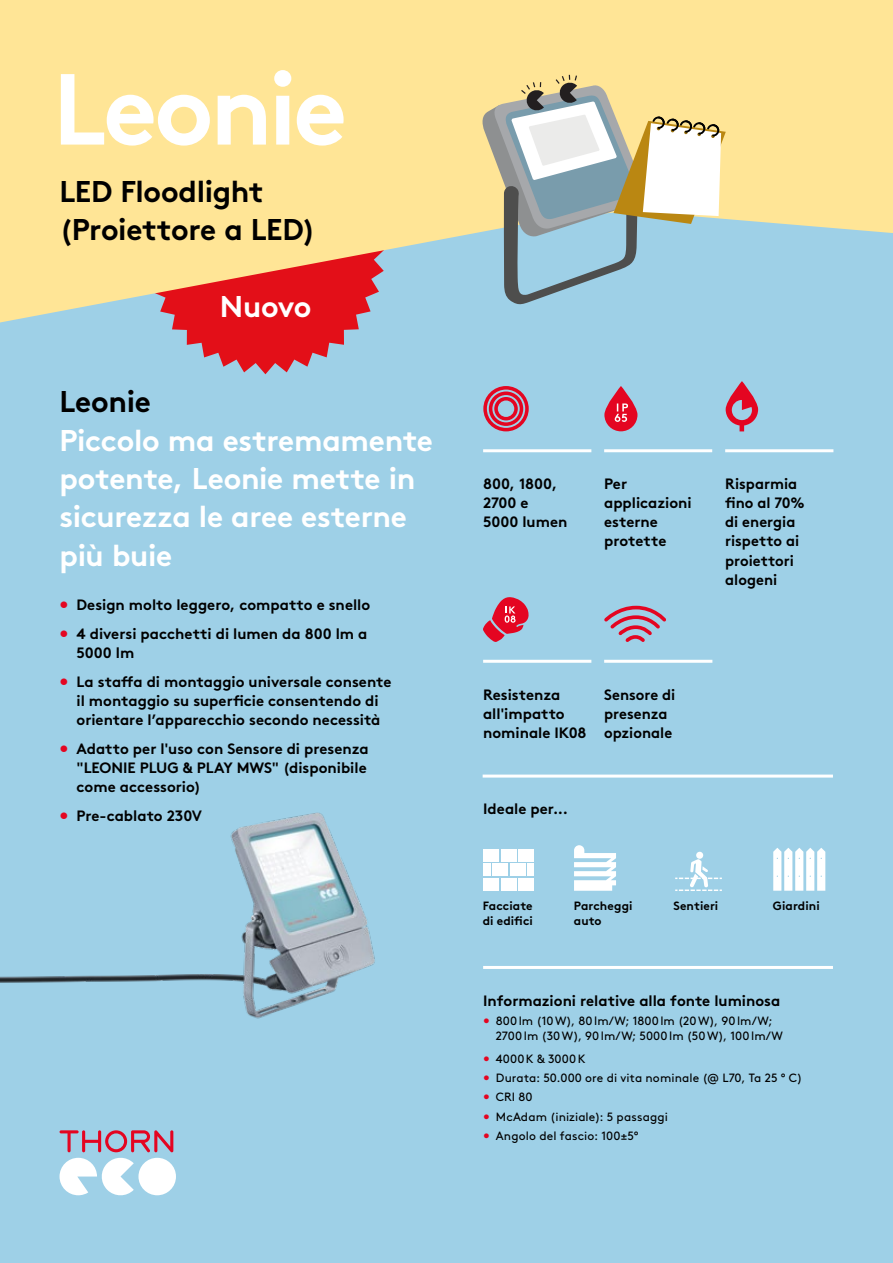
<style>
.page{position:relative;width:893px;height:1263px;background:#9ed0e7}
.page>*{position:absolute;margin:0;border:0;box-sizing:border-box;transform-origin:0 0}
.t1{font:700 100.65px "Brown";letter-spacing:-.035em;color:#fff}
.t2{font:700 30px/38.2px "Brown";letter-spacing:-.01em;color:#fff}
.t3{font:700 30px/38.2px "Brown";letter-spacing:-.01em;color:#000}
.t4{font:700 15px/19.2px "Brown";color:#000}
.t5{font:12px/14.9px "Brown";letter-spacing:.01em;color:#000}
.t6{font:700 12px/14.9px "Brown";letter-spacing:.005em;color:#000}
.s1{color:#e40521}
</style>
<div class="page">
<svg style="left:172px;top:322px;width:187px;height:52px"></svg>
<svg style="left:0;top:0;width:893px;height:322px;background:#f0d89b"></svg>
<hr style="left:483px;top:966px;width:350px;height:3px;background:#fff">
<hr style="left:483px;top:774px;width:350px;height:3px;background:#fff">
<svg style="left:483px;top:386px;width:46px;height:45px"></svg>
<svg style="left:726px;top:381px;width:32px;height:50px"></svg>
<svg style="left:604px;top:605px;width:62px;height:37px"></svg>
<hr style="left:725px;top:449px;width:108px;height:3px;background:#fff">
<hr style="left:604px;top:660px;width:108px;height:3px;background:#fff">
<hr style="left:604px;top:449px;width:108px;height:3px;background:#fff">
<hr style="left:483px;top:449px;width:108px;height:3px;background:#fff">
<hr style="left:483px;top:660px;width:108px;height:3px;background:#fff">
<svg style="left:483px;top:597px;width:46px;height:45px"></svg>
<div style="left:501px;top:849px;width:15px;height:13px;background:#fff"></div>
<div style="left:493px;top:864px;width:15px;height:12px;background:#fff"></div>
<div style="left:483px;top:849px;width:16px;height:13px;background:#fff"></div>
<div style="left:510px;top:864px;width:16px;height:12px;background:#fff"></div>
<div style="left:528px;top:864px;width:6px;height:12px;background:#fff"></div>
<div style="left:518px;top:849px;width:16px;height:13px;background:#fff"></div>
<div style="left:483px;top:878px;width:16px;height:13px;background:#fff"></div>
<div style="left:501px;top:878px;width:15px;height:13px;background:#fff"></div>
<div style="left:518px;top:878px;width:16px;height:13px;background:#fff"></div>
<div style="left:483px;top:864px;width:7px;height:12px;background:#fff"></div>
<svg style="left:574px;top:845px;width:42px;height:46px"></svg>
<div style="left:696px;top:852px;width:7px;height:7px;background:#fff;border-radius:50%"></div>
<svg style="left:675px;top:859px;width:47px;height:32px"></svg>
<svg style="left:604px;top:386px;width:33px;height:45px"></svg>
<svg style="left:615px;top:403px;width:13px;height:19px"></svg>
<svg style="left:773px;top:848px;width:52px;height:43px"></svg>
<svg style="left:481px;top:75px;width:245px;height:230px"></svg>
<img style="left:0;top:812px;width:375px;height:207px">
<div style="left:138px;top:1158px;width:38px;height:37px;background:#fff;border-radius:50%"></div>
<svg style="left:60px;top:1130px;width:113px;height:65px"></svg>
<h1 class="t1" style="left:53px;top:28px;width:296px">Leonie</h1>
<h2 class="t3" style="left:60px;top:169px;width:258px">LED Floodlight (Proiettore a LED)</h2>
<h2 class="t2" style="left:220px;top:284px;width:93px">Nuovo</h2>
<h2 class="t3" style="left:60px;top:380px;width:93px">Leonie</h2>
<h2 class="t2" style="left:60px;top:418px;width:375px">Piccolo ma estremamente potente, Leonie mette in sicurezza le aree esterne più buie</h2>
<p class="t4" style="left:60px;top:594px;width:312px"><span class="s1">•</span> Design molto leggero, compatto e snello</p>
<p class="t4" style="left:77px;top:622px;width:292px;text-indent:-17px"><span class="s1">•</span> 4 diversi pacchetti di lumen da 800 lm a<br>5000 lm</p>
<p class="t4" style="left:60px;top:670px;width:333px;text-align:center"><span class="s1">•</span> La staffa di montaggio universale consente il montaggio su superficie consentendo di orientare l’apparecchio secondo necessità</p>
<p class="t4" style="left:77px;top:737px;width:294px;text-indent:-17px"><span class="s1">•</span> Adatto per l'uso con Sensore di presenza "LEONIE PLUG &amp; PLAY MWS" (disponibile come accessorio)</p>
<p class="t4" style="left:60px;top:804px;width:144px"><span class="s1">•</span> Pre-cablato 230V</p>
<p class="t4" style="left:483px;top:473px;width:86px">800, 1800,<br>2700 e<br>5000 lumen</p>
<p class="t4" style="left:725px;top:473px;width:81px">Risparmia fino al 70% di energia rispetto ai proiettori alogeni</p>
<p class="t4" style="left:604px;top:473px;width:89px">Per applicazioni esterne protette</p>
<p class="t4" style="left:483px;top:683px;width:105px">Resistenza all'impatto nominale IK08</p>
<p class="t4" style="left:604px;top:683px;width:73px">Sensore di presenza opzionale</p>
<p class="t4" style="left:483px;top:798px;width:87px">Ideale per...</p>
<p class="t6" style="left:483px;top:897px;width:52px">Facciate di edifici</p>
<p class="t6" style="left:773px;top:897px;width:48px">Giardini</p>
<p class="t6" style="left:574px;top:897px;width:60px">Parcheggi</p>
<p class="t6" style="left:673px;top:897px;width:46px">Sentieri</p>
<p class="t6" style="left:574px;top:912px;width:29px">auto</p>
<p class="t4" style="left:483px;top:989px;width:299px">Informazioni relative alla fonte luminosa</p>
<p class="t5" style="left:496px;top:1012px;width:289px;text-indent:-13px"><span class="s1">•</span> 800lm (10W), 80lm/W; 1800lm (20W), 90lm/W;<br>2700lm (30W), 90lm/W; 5000lm (50W), 100lm/W</p>
<p class="t5" style="left:483px;top:1050px;width:104px"><span class="s1">•</span> 4000K &amp; 3000K</p>
<p class="t5" style="left:483px;top:1070px;width:321px"><span class="s1">•</span> Durata: 50.000 ore di vita nominale (@ L70, Ta 25 ° C)</p>
<p class="t5" style="left:483px;top:1089px;width:51px"><span class="s1">•</span> CRI 80</p>
<p class="t5" style="left:483px;top:1108px;width:186px"><span class="s1">•</span> McAdam (iniziale): 5 passaggi</p>
<p class="t5" style="left:483px;top:1127px;width:157px"><span class="s1">•</span> Angolo del fascio: 100±5°</p>
</div>
